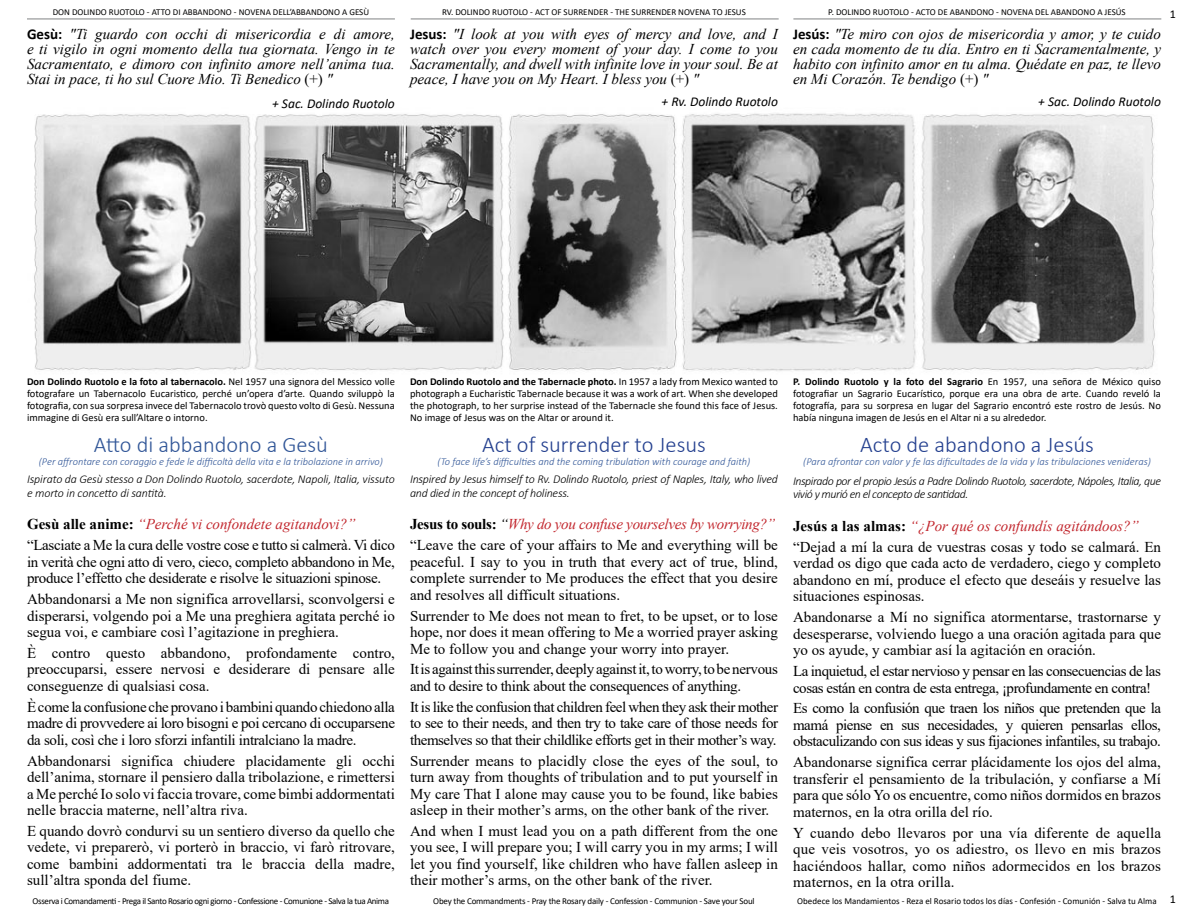
<style>
.page{position:relative;width:1188px;height:918px;background:#fff}
.page>*{position:absolute;margin:0;border:0;box-sizing:border-box;transform-origin:0 0}
.t1{font:300 22.5px "Calibri";color:#24408f}
.t2{font:300 22.5px "Calibri";color:#305597}
.t3{font:15px/16.5px "Times New Roman";color:#000;text-align:justify}
.t4{font:italic 15px/15px "Times New Roman";color:#000;text-align:justify}
.t5{font:15px/16.5px "Times New Roman";letter-spacing:-.02em;color:#000}
.t6{font:15px/16.5px "Times New Roman";letter-spacing:-.03em;color:#000}
.t7{font:italic 13.5px "Calibri";color:#000}
.t8{font:italic 300 12px/13.5px "Calibri";letter-spacing:-.02em;color:#000}
.t9{font:italic 300 12px/13.5px "Calibri";letter-spacing:-.04em;color:#000}
.t10{font:10.5px/12px "Calibri";color:#000;text-align:justify}
.t11{font:italic 300 10.5px "Calibri";color:#305597}
.t12{font:9px "Calibri";letter-spacing:-.005em;color:#000}
.t13{font:9px "Calibri";letter-spacing:-.04em;color:#000}
.s1{font-family:"Calibri";font-weight:700;font-style:normal}
.s2{font-style:normal}
.s3{font-weight:700}
.s4{font-style:italic;color:#c2262d}
.s5{font-style:italic}
</style>
<div class="page">
<img style="left:34px;top:113px;width:1121px;height:258px">
<hr style="left:27px;top:19px;width:368px;height:1px;background:#808284">
<hr style="left:411px;top:19px;width:368px;height:1px;background:#808284">
<hr style="left:793px;top:19px;width:368px;height:1px;background:#808284">
<p class="t12" style="left:53px;top:6px;width:318px">DON DOLINDO RUOTOLO - ATTO DI ABBANDONO - NOVENA DELL’ABBANDONO A GESÙ</p>
<p class="t12" style="left:442px;top:6px;width:305px">RV. DOLINDO RUOTOLO - ACT OF SURRENDER - THE SURRENDER NOVENA TO JESUS</p>
<p class="t12" style="left:828px;top:6px;width:299px">P. DOLINDO RUOTOLO - ACTO DE ABANDONO - NOVENA DEL ABANDONO A JESÚS</p>
<p class="t4" style="left:27px;top:26px;width:369px"><span class="s1">Gesù:</span> "Ti guardo con occhi di misericordia e di amore, e ti vigilo in ogni momento della tua giornata. Vengo in te Sacramentato, e dimoro con infinito amore nell’anima tua.<br>Stai in pace, ti ho sul Cuore Mio. Ti Benedico <span class="s2">(+)</span> "</p>
<p class="t7" style="left:272px;top:94px;width:124px">+ Sac. Dolindo Ruotolo</p>
<p class="t4" style="left:410px;top:26px;width:369px"><span class="s1">Jesus:</span> "I look at you with eyes of mercy and love, and I watch over you every moment of your day. I come to you Sacramentally, and dwell with infinite love in your soul. Be at peace, I have you on My Heart. I bless you <span class="s2">(+)</span> "</p>
<p class="t7" style="left:662px;top:92px;width:118px">+ Rv. Dolindo Ruotolo</p>
<p class="t4" style="left:793px;top:26px;width:369px"><span class="s1">Jesús:</span> "Te miro con ojos de misericordia y amor, y te cuido en cada momento de tu día. Entro en ti Sacramentalmente, y habito con infinito amor en tu alma. Quédate en paz, te llevo en Mi Corazón. Te bendigo <span class="s2">(+)</span> "</p>
<p class="t7" style="left:1038px;top:92px;width:124px">+ Sac. Dolindo Ruotolo</p>
<p class="t10" style="left:27px;top:375px;width:369px"><span class="s3">Don Dolindo Ruotolo e la foto al tabernacolo.</span> Nel 1957 una signora del Messico volle fotografare un Tabernacolo Eucaristico, perché un’opera d’arte. Quando sviluppò la fotografia, con sua sorpresa invece del Tabernacolo trovò questo volto di Gesù. Nessuna immagine di Gesù era sull’Altare o intorno.</p>
<p class="t10" style="left:410px;top:375px;width:369px"><span class="s3">Don Dolindo Ruotolo and the Tabernacle photo.</span> In 1957 a lady from Mexico wanted to photograph a Eucharistic Tabernacle because it was a work of art. When she developed the photograph, to her surprise instead of the Tabernacle she found this face of Jesus.<br>No image of Jesus was on the Altar or around it.</p>
<p class="t10" style="left:793px;top:375px;width:369px"><span class="s3">P. Dolindo Ruotolo y la foto del Sagrario</span> En 1957, una señora de México quiso fotografiar un Sagrario Eucarístico, porque era una obra de arte. Cuando reveló la fotografía, para su sorpresa en lugar del Sagrario encontró este rostro de Jesús. No había ninguna imagen de Jesús en el Altar ni a su alrededor.</p>
<p class="t11" style="left:39px;top:455px;width:346px">(Per affrontare con coraggio e fede le difficoltà della vita e la tribolazione in arrivo)</p>
<p class="t11" style="left:438px;top:455px;width:314px">(To face life’s difficulties and the coming tribulation with courage and faith)</p>
<p class="t11" style="left:803px;top:455px;width:349px">(Para afrontar con valor y fe las dificultades de la vida y las tribulaciones venideras)</p>
<h1 class="t2" style="left:94px;top:431px;width:236px">Atto di abbandono a Gesù</h1>
<h1 class="t1" style="left:482px;top:431px;width:225px">Act of surrender to Jesus</h1>
<h1 class="t1" style="left:860px;top:431px;width:235px">Acto de abandono a Jesús</h1>
<p class="t8" style="left:27px;top:473px;width:369px">Ispirato da Gesù stesso a Don Dolindo Ruotolo, sacerdote, Napoli, Italia, vissuto e morto in concetto di santità.</p>
<p class="t8" style="left:410px;top:473px;width:369px">Inspired by Jesus himself to Rv. Dolindo Ruotolo, priest of Naples, Italy, who lived and died in the concept of holiness.</p>
<p class="t9" style="left:793px;top:474px;width:369px">Inspirado por el propio Jesús a Padre Dolindo Ruotolo, sacerdote, Nápoles, Italia, que vivió y murió en el concepto de santidad.</p>
<p class="t5" style="left:27px;top:513px;width:369px;line-height:20.9px"><span class="s3">Gesù alle anime:</span> <span class="s4">“Perché vi confondete agitandovi?” </span>“Lasciate a Me la cura delle vostre cose e tutto si calmerà. Vi dico</p>
<p class="t5" style="left:27px;top:553px;width:369px">in verità che ogni atto di vero, cieco, completo abbandono in Me, produce l’effetto che desiderate e risolve le situazioni spinose.</p>
<p class="t3" style="left:27px;top:590px;width:369px">Abbandonarsi a Me non significa arrovellarsi, sconvolgersi e disperarsi, volgendo poi a Me una preghiera agitata perché io segua voi, e cambiare così l’agitazione in preghiera.</p>
<p class="t3" style="left:27px;top:644px;width:369px">È contro questo abbandono, profondamente contro, preoccuparsi, essere nervosi e desiderare di pensare alle conseguenze di qualsiasi cosa.</p>
<p class="t3" style="left:27px;top:698px;width:370px">È come la confusione che provano i bambini quando chiedono alla madre di provvedere ai loro bisogni e poi cercano di occuparsene da soli, così che i loro sforzi infantili intralciano la madre.</p>
<p class="t3" style="left:27px;top:752px;width:369px">Abbandonarsi significa chiudere placidamente gli occhi dell’anima, stornare il pensiero dalla tribolazione, e rimettersi a Me perché Io solo vi faccia trovare, come bimbi addormentati nelle braccia materne, nell’altra riva.</p>
<p class="t3" style="left:27px;top:822px;width:369px">E quando dovrò condurvi su un sentiero diverso da quello che vedete, vi preparerò, vi porterò in braccio, vi farò ritrovare, come bambini addormentati tra le braccia della madre, sull’altra sponda del fiume.</p>
<p class="t3" style="left:410px;top:513px;width:369px;line-height:20.9px"><span class="s3">Jesus to souls:</span> <span class="s5">“</span><span class="s4">Why do you confuse yourselves by worrying?” </span>“Leave the care of your affairs to Me and everything will be</p>
<p class="t3" style="left:410px;top:553px;width:369px">peaceful. I say to you in truth that every act of true, blind, complete surrender to Me produces the effect that you desire and resolves all difficult situations.</p>
<p class="t3" style="left:410px;top:607px;width:369px">Surrender to Me does not mean to fret, to be upset, or to lose hope, nor does it mean offering to Me a worried prayer asking Me to follow you and change your worry into prayer.</p>
<p class="t5" style="left:410px;top:661px;width:369px">It is against this surrender, deeply against it, to worry, to be nervous and to desire to think about the consequences of anything.</p>
<p class="t3" style="left:410px;top:698px;width:370px">It is like the confusion that children feel when they ask their mother to see to their needs, and then try to take care of those needs for themselves so that their childlike efforts get in their mother’s way.</p>
<p class="t3" style="left:410px;top:752px;width:369px">Surrender means to placidly close the eyes of the soul, to turn away from thoughts of tribulation and to put yourself in My care That I alone may cause you to be found, like babies asleep in their mother’s arms, on the other bank of the river.</p>
<p class="t3" style="left:410px;top:822px;width:369px">And when I must lead you on a path different from the one you see, I will prepare you; I will carry you in my arms; I will let you find yourself, like children who have fallen asleep in their mother’s arms, on the other bank of the river.</p>
<p class="t3" style="left:793px;top:515px;width:369px;line-height:20.9px"><span class="s3">Jesús a las almas:</span> <span class="s4">“¿Por qué os confundís agitándoos?” </span>“Dejad a mí la cura de vuestras cosas y todo se calmará. En</p>
<p class="t3" style="left:793px;top:555px;width:369px">verdad os digo que cada acto de verdadero, ciego y completo abandono en mí, produce el efecto que deseáis y resuelve las situaciones espinosas.</p>
<p class="t3" style="left:793px;top:609px;width:369px">Abandonarse a Mí no significa atormentarse, trastornarse y desesperarse, volviendo luego a una oración agitada para que yo os ayude, y cambiar así la agitación en oración.</p>
<p class="t6" style="left:793px;top:662px;width:369px">La inquietud, el estar nervioso y pensar en las consecuencias de las cosas están en contra de esta entrega, ¡profundamente en contra!</p>
<p class="t3" style="left:793px;top:700px;width:369px">Es como la confusión que traen los niños que pretenden que la mamá piense en sus necesidades, y quieren pensarlas ellos, obstaculizando con sus ideas y sus fijaciones infantiles, su trabajo.</p>
<p class="t3" style="left:793px;top:753px;width:369px">Abandonarse significa cerrar plácidamente los ojos del alma, transferir el pensamiento de la tribulación, y confiarse a Mí para que sólo Yo os encuentre, como niños dormidos en brazos maternos, en la otra orilla del río.</p>
<p class="t3" style="left:793px;top:824px;width:369px">Y cuando debo llevaros por una vía diferente de aquella que veis vosotros, yo os adiestro, os llevo en mis brazos haciéndoos hallar, como niños adormecidos en los brazos maternos, en la otra orilla.</p>
<p class="t13" style="left:33px;top:895px;width:358px">Osserva i Comandamenti - Prega il Santo Rosario ogni giorno - Confessione - Comunione - Salva la tua Anima</p>
<p class="t12" style="left:433px;top:895px;width:323px">Obey the Commandments - Pray the Rosary daily - Confession - Communion - Save your Soul</p>
<p class="t12" style="left:797px;top:895px;width:361px">Obedece los Mandamientos - Reza el Rosario todos los días - Confesión - Comunión - Salva tu Alma</p>
</div>
